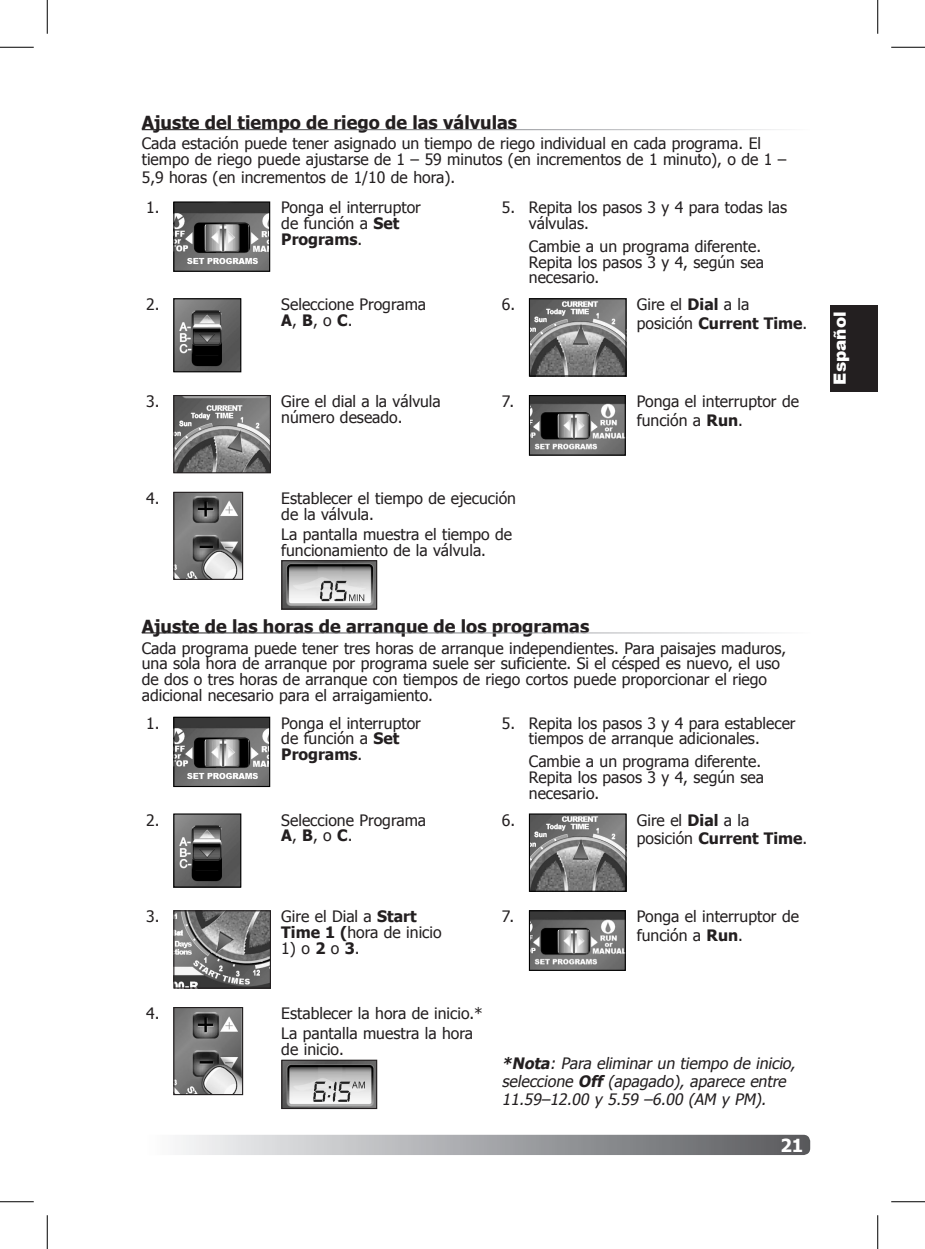
<style>
.page{position:relative;width:925px;height:1249px;background:#fff}
.page>*{position:absolute;margin:0;border:0;box-sizing:border-box;transform-origin:0 0}
.Section_Heading{font:700 18px "Tahoma";color:#231f20}
.t1{font:700 18px "Tahoma";color:#fff}
.t2{font:900 16.88px "Arial";color:#fff}
.t3{font:15.75px/15.8px "Tahoma";color:#231f20}
.Note{font:italic 15.75px/18px "Tahoma";color:#231f20}
.s1{font-weight:700}
</style>
<div class="page">
<div style="left:144px;top:1135px;width:666px;height:20px;background:linear-gradient(to right,#fbfcfd,#58595d);border-radius:7px"></div>
<img style="left:175px;top:203px;width:93px;height:67px">
<div style="left:173px;top:201px;width:97px;height:71px;border:1px solid #000"></div>
<img style="left:175px;top:300px;width:64px;height:70px">
<div style="left:173px;top:298px;width:68px;height:74px;border:1px solid #000"></div>
<img style="left:531px;top:300px;width:93px;height:75px">
<div style="left:529px;top:298px;width:97px;height:79px;border:1px solid #000"></div>
<img style="left:175px;top:397px;width:94px;height:74px">
<div style="left:173px;top:395px;width:98px;height:78px;border:1px solid #231f20"></div>
<svg style="left:528px;top:395px;width:98px;height:61px;background:#717171"></svg>
<img style="left:175px;top:494px;width:66px;height:84px">
<div style="left:173px;top:492px;width:70px;height:88px;border:1px solid #231f20"></div>
<img style="left:283px;top:562px;width:92px;height:45px">
<div style="left:281px;top:560px;width:96px;height:49px;border:1px solid #231f20"></div>
<img style="left:175px;top:719px;width:93px;height:66px">
<div style="left:173px;top:717px;width:97px;height:70px;border:1px solid #000"></div>
<img style="left:175px;top:815px;width:64px;height:70px">
<div style="left:173px;top:813px;width:68px;height:74px;border:1px solid #000"></div>
<img style="left:531px;top:815px;width:93px;height:75px">
<div style="left:529px;top:813px;width:97px;height:79px;border:1px solid #000"></div>
<img style="left:175px;top:912px;width:94px;height:74px">
<div style="left:173px;top:910px;width:98px;height:78px;border:1px solid #231f20"></div>
<svg style="left:528px;top:910px;width:98px;height:61px;background:#707070"></svg>
<img style="left:175px;top:1009px;width:66px;height:84px">
<div style="left:173px;top:1007px;width:70px;height:88px;border:1px solid #231f20"></div>
<img style="left:283px;top:1061px;width:92px;height:46px">
<div style="left:281px;top:1059px;width:96px;height:50px;border:1px solid #231f20"></div>
<div style="left:830px;top:305px;width:48px;height:87px;background:#231f20"></div>
<hr style="left:0;top:47px;width:34px;height:1px;background:#000">
<hr style="left:891px;top:47px;width:34px;height:1px;background:#000">
<hr style="left:0;top:1201px;width:34px;height:1px;background:#000">
<hr style="left:891px;top:1201px;width:34px;height:1px;background:#000">
<hr style="left:47px;top:0;width:1px;height:34px;background:#000">
<hr style="left:47px;top:1215px;width:1px;height:34px;background:#000">
<hr style="left:877px;top:0;width:1px;height:34px;background:#000">
<hr style="left:877px;top:1215px;width:1px;height:34px;background:#000">
<p class="Section_Heading" style="left:142px;top:109px;width:377px">Ajuste del tiempo de riego de las válvulas</p>
<p class="t3" style="left:142px;top:134px;width:646px">Cada estación puede tener asignado un tiempo de riego individual en cada programa. El tiempo de riego puede ajustarse de 1 – 59 minutos (en incrementos de 1 minuto), o de 1 –</p>
<p class="t3" style="left:142px;top:169px;width:315px">5,9 horas (en incrementos de 1/10 de hora).</p>
<p class="t3" style="left:146px;top:199px;width:15px">1.</p>
<p class="t3" style="left:281px;top:199px;width:141px">Ponga el interruptor de función a <span class="s1">Set<br>Programs</span>.</p>
<p class="t3" style="left:502px;top:199px;width:15px">5.</p>
<p class="t3" style="left:529px;top:199px;width:260px">Repita los pasos 3 y 4 para todas las válvulas.</p>
<p class="t3" style="left:529px;top:237px;width:237px">Cambie a un programa diferente.<br>Repita los pasos 3 y 4, según sea necesario.</p>
<p class="t3" style="left:146px;top:296px;width:15px">2.</p>
<p class="t3" style="left:281px;top:296px;width:146px">Seleccione Programa<br><span class="s1">A</span>, <span class="s1">B</span>, o <span class="s1">C</span>.</p>
<p class="t3" style="left:502px;top:296px;width:15px">6.</p>
<p class="t3" style="left:637px;top:294px;width:172px;line-height:18.9px">Gire el <span class="s1">Dial</span> a la posición <span class="s1">Current Time</span>.</p>
<p class="t3" style="left:146px;top:393px;width:15px">3.</p>
<p class="t3" style="left:281px;top:393px;width:161px">Gire el dial a la válvula número deseado.</p>
<p class="t3" style="left:502px;top:393px;width:14px">7.</p>
<p class="t3" style="left:637px;top:391px;width:164px;line-height:18.9px">Ponga el interruptor de función a <span class="s1">Run</span>.</p>
<p class="t3" style="left:146px;top:489px;width:15px">4.</p>
<p class="t3" style="left:281px;top:489px;width:236px">Establecer el tiempo de ejecución de la válvula.</p>
<p class="t3" style="left:281px;top:525px;width:232px">La pantalla muestra el tiempo de funcionamiento de la válvula.</p>
<p class="Section_Heading" style="left:142px;top:614px;width:449px">Ajuste de las horas de arranque de los programas</p>
<p class="t3" style="left:142px;top:639px;width:646px">Cada programa puede tener tres horas de arranque independientes. Para paisajes maduros, una sola hora de arranque por programa suele ser suficiente. Si el césped es nuevo, el uso de dos o tres horas de arranque con tiempos de riego cortos puede proporcionar el riego adicional necesario para el arraigamiento.</p>
<p class="t3" style="left:146px;top:714px;width:15px">1.</p>
<p class="t3" style="left:281px;top:714px;width:141px">Ponga el interruptor de función a <span class="s1">Set<br>Programs</span>.</p>
<p class="t3" style="left:502px;top:714px;width:15px">5.</p>
<p class="t3" style="left:529px;top:714px;width:268px">Repita los pasos 3 y 4 para establecer tiempos de arranque adicionales.</p>
<p class="t3" style="left:529px;top:753px;width:237px">Cambie a un programa diferente.<br>Repita los pasos 3 y 4, según sea necesario.</p>
<p class="t3" style="left:146px;top:811px;width:15px">2.</p>
<p class="t3" style="left:281px;top:811px;width:146px">Seleccione Programa<br><span class="s1">A</span>, <span class="s1">B</span>, o <span class="s1">C</span>.</p>
<p class="t3" style="left:502px;top:811px;width:15px">6.</p>
<p class="t3" style="left:637px;top:809px;width:172px;line-height:18.9px">Gire el <span class="s1">Dial</span> a la posición <span class="s1">Current Time</span>.</p>
<p class="t3" style="left:146px;top:908px;width:15px">3.</p>
<p class="t3" style="left:281px;top:908px;width:162px">Gire el Dial a <span class="s1">Start<br>Time 1 (</span>hora de inicio</p>
<p class="t3" style="left:281px;top:939px;width:80px">1) o <span class="s1">2</span> o <span class="s1">3</span>.</p>
<p class="t3" style="left:146px;top:1005px;width:15px">4.</p>
<p class="t3" style="left:281px;top:1005px;width:203px">Establecer la hora de inicio.*</p>
<p class="t3" style="left:281px;top:1025px;width:193px">La pantalla muestra la hora de inicio.</p>
<p class="t3" style="left:502px;top:908px;width:14px">7.</p>
<p class="t3" style="left:637px;top:906px;width:164px;line-height:18.9px">Ponga el interruptor de función a <span class="s1">Run</span>.</p>
<p class="Note" style="left:502px;top:1053px;width:298px"><span class="s1">*Nota</span>: Para eliminar un tiempo de inicio, seleccione <span class="s1">Off</span> (apagado), aparece entre<br>11.59–12.00 y 5.59 –6.00 (AM y PM).</p>
<p class="t1" style="left:780px;top:1132px;width:24px">21</p>
<p class="t2" style="left:827px;top:385px;width:75px;rotate:-90deg">Español</p>
</div>
